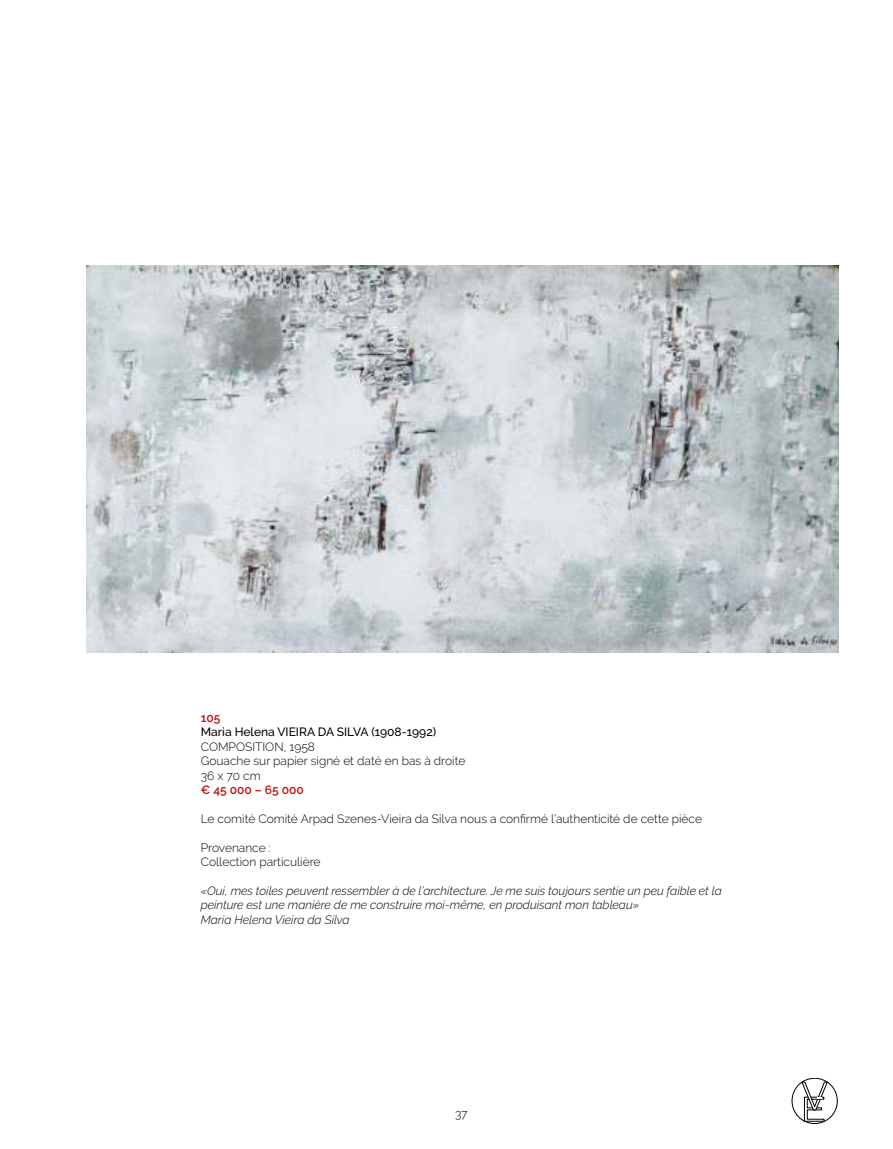
<style>
.page{position:relative;width:893px;height:1149px;background:#fff}
.page>*{position:absolute;margin:0;border:0;box-sizing:border-box;transform-origin:0 0}
.t1{font:italic 300 12px/14.4px "Raleway";color:#000}
.t2{font:300 12px/14.4px "Raleway";color:#000}
.t3{font:500 12px "Raleway";color:#000}
.t4{font:600 12px "Raleway";color:#c00d0d}
</style>
<div class="page">
<svg style="left:792px;top:1078px;width:45px;height:45px"></svg>
<img style="left:87px;top:265px;width:752px;height:387px">
<p class="t4" style="left:201px;top:710px;width:21px">105</p>
<p class="t3" style="left:201px;top:725px;width:237px">Maria Helena VIEIRA DA SILVA (1908-1992)</p>
<p class="t2" style="left:201px;top:739px;width:266px">COMPOSITION, 1958<br>Gouache sur papier signé et daté en bas à droite<br>36 x 70 cm</p>
<p class="t4" style="left:201px;top:782px;width:104px">€ 45 000 – 65 000</p>
<p class="t2" style="left:201px;top:811px;width:503px">Le comité Comité Arpad Szenes-Vieira da Silva nous a confirmé l’authenticité de cette pièce</p>
<p class="t2" style="left:201px;top:839px;width:121px">Provenance :<br>Collection particulière</p>
<p class="t1" style="left:201px;top:883px;width:522px">«Oui, mes toiles peuvent ressembler à de l’architecture. Je me suis toujours sentie un peu faible et la peinture est une manière de me construire moi-même, en produisant mon tableau»<br>Maria Helena Vieira da Silva</p>
<p class="t2" style="left:455px;top:1106px;width:14px">37</p>
</div>
